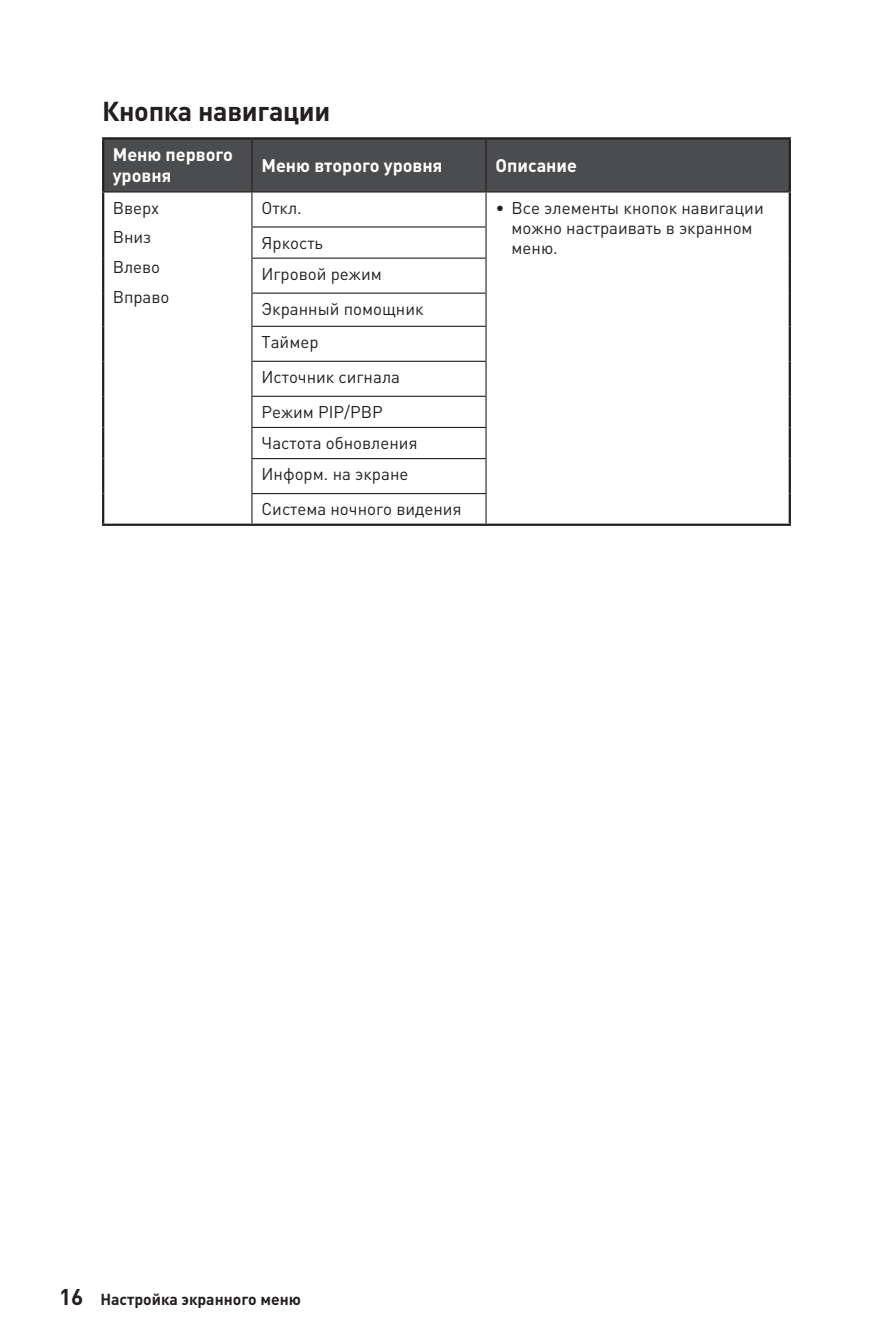
<style>
.page{position:relative;width:893px;height:1340px;background:#fff}
.page>*{position:absolute;margin:0;border:0;box-sizing:border-box;transform-origin:0 0}
.Title_2{font:700 27px "MSI Din Pro Noto CJK";letter-spacing:-.01em;color:#231f20}
.Table_Head_1{font:700 18px/21.6px "MSI Din Pro Noto CJK";color:#fff}
.t1{font:16.88px/20.2px "MSI Din Pro Noto CJK";color:#231f20;text-align:center}
.t2{font:700 15.75px "MSI Din Pro Noto CJK";color:#231f20}
.s1{font-weight:700}
.s2{font-size:22.5px}
</style>
<div class="page">
<div style="left:104px;top:139px;width:685px;height:52px;background:#4b4c4d"></div>
<hr style="left:251px;top:192px;width:1px;height:34px;background:#231f20">
<hr style="left:485px;top:192px;width:2px;height:34px;background:#231f20">
<hr style="left:251px;top:226px;width:236px;height:1px;background:#231f20">
<hr style="left:251px;top:227px;width:1px;height:30px;background:#231f20">
<hr style="left:485px;top:227px;width:2px;height:30px;background:#231f20">
<hr style="left:251px;top:257px;width:236px;height:2px;background:#231f20">
<hr style="left:251px;top:259px;width:1px;height:33px;background:#231f20">
<hr style="left:485px;top:259px;width:2px;height:33px;background:#231f20">
<hr style="left:251px;top:292px;width:236px;height:2px;background:#231f20">
<hr style="left:251px;top:294px;width:1px;height:32px;background:#231f20">
<hr style="left:485px;top:294px;width:2px;height:32px;background:#231f20">
<hr style="left:251px;top:326px;width:236px;height:1px;background:#231f20">
<hr style="left:251px;top:327px;width:1px;height:34px;background:#231f20">
<hr style="left:485px;top:327px;width:2px;height:34px;background:#231f20">
<hr style="left:251px;top:361px;width:236px;height:1px;background:#231f20">
<hr style="left:251px;top:362px;width:1px;height:34px;background:#231f20">
<hr style="left:485px;top:362px;width:2px;height:34px;background:#231f20">
<hr style="left:251px;top:396px;width:236px;height:1px;background:#231f20">
<hr style="left:251px;top:397px;width:1px;height:30px;background:#231f20">
<hr style="left:485px;top:397px;width:2px;height:30px;background:#231f20">
<hr style="left:251px;top:427px;width:236px;height:1px;background:#231f20">
<hr style="left:251px;top:428px;width:1px;height:30px;background:#231f20">
<hr style="left:485px;top:428px;width:2px;height:30px;background:#231f20">
<hr style="left:251px;top:458px;width:236px;height:1px;background:#231f20">
<hr style="left:251px;top:459px;width:1px;height:34px;background:#231f20">
<hr style="left:485px;top:459px;width:2px;height:34px;background:#231f20">
<hr style="left:251px;top:493px;width:236px;height:1px;background:#231f20">
<svg style="left:251px;top:494px;width:1px;height:29px"></svg>
<hr style="left:485px;top:494px;width:2px;height:29px;background:#231f20">
<hr style="left:102px;top:191px;width:150px;height:1px;background:#231f20">
<hr style="left:102px;top:523px;width:150px;height:3px;background:#231f20">
<hr style="left:486px;top:523px;width:305px;height:3px;background:#231f20">
<hr style="left:252px;top:191px;width:234px;height:1px;background:#231f20">
<hr style="left:486px;top:191px;width:305px;height:1px;background:#231f20">
<hr style="left:251px;top:139px;width:1px;height:52px;background:#231f20">
<hr style="left:485px;top:139px;width:2px;height:52px;background:#231f20">
<hr style="left:102px;top:137px;width:150px;height:2px;background:#231f20">
<hr style="left:102px;top:139px;width:2px;height:52px;background:#231f20">
<hr style="left:252px;top:137px;width:234px;height:2px;background:#231f20">
<hr style="left:486px;top:137px;width:305px;height:2px;background:#231f20">
<hr style="left:789px;top:139px;width:2px;height:52px;background:#231f20">
<hr style="left:102px;top:192px;width:2px;height:35px;background:#231f20">
<hr style="left:102px;top:227px;width:2px;height:31px;background:#231f20">
<hr style="left:102px;top:258px;width:2px;height:35px;background:#231f20">
<hr style="left:102px;top:293px;width:2px;height:33px;background:#231f20">
<hr style="left:102px;top:326px;width:2px;height:35px;background:#231f20">
<hr style="left:102px;top:361px;width:2px;height:35px;background:#231f20">
<hr style="left:102px;top:396px;width:2px;height:31px;background:#231f20">
<hr style="left:102px;top:427px;width:2px;height:31px;background:#231f20">
<hr style="left:102px;top:458px;width:2px;height:35px;background:#231f20">
<hr style="left:102px;top:493px;width:2px;height:30px;background:#231f20">
<hr style="left:789px;top:192px;width:2px;height:35px;background:#231f20">
<hr style="left:789px;top:227px;width:2px;height:31px;background:#231f20">
<hr style="left:789px;top:258px;width:2px;height:35px;background:#231f20">
<hr style="left:789px;top:293px;width:2px;height:33px;background:#231f20">
<hr style="left:789px;top:326px;width:2px;height:35px;background:#231f20">
<hr style="left:789px;top:361px;width:2px;height:35px;background:#231f20">
<hr style="left:789px;top:396px;width:2px;height:31px;background:#231f20">
<hr style="left:789px;top:427px;width:2px;height:31px;background:#231f20">
<hr style="left:789px;top:458px;width:2px;height:35px;background:#231f20">
<hr style="left:789px;top:493px;width:2px;height:30px;background:#231f20">
<hr style="left:252px;top:523px;width:234px;height:3px;background:#231f20">
<p class="Title_2" style="left:102px;top:96px;width:230px">Кнопка навигации</p>
<p class="Table_Head_1" style="left:113px;top:144px;width:122px">Меню первого уровня</p>
<p class="Table_Head_1" style="left:261px;top:155px;width:182px">Меню второго уровня</p>
<p class="Table_Head_1" style="left:496px;top:155px;width:83px">Описание</p>
<p class="t1" style="left:113px;top:198px;width:48px">Вверх</p>
<p class="t1" style="left:113px;top:227px;width:40px">Вниз</p>
<p class="t1" style="left:113px;top:257px;width:49px">Влево</p>
<p class="t1" style="left:113px;top:287px;width:58px">Вправо</p>
<p class="t1" style="left:261px;top:198px;width:42px">Откл.</p>
<p class="t1" style="left:496px;top:198px;width:270px"><span class="s1">∙</span> Все элементы кнопок навигации можно настраивать в экранном</p>
<p class="t1" style="left:261px;top:233px;width:63px">Яркость</p>
<p class="t1" style="left:512px;top:238px;width:48px">меню.</p>
<p class="t1" style="left:261px;top:264px;width:122px">Игровой режим</p>
<p class="t1" style="left:261px;top:299px;width:163px">Экранный помощник</p>
<p class="t1" style="left:261px;top:332px;width:59px">Таймер</p>
<p class="t1" style="left:261px;top:367px;width:140px">Источник сигнала</p>
<p class="t1" style="left:261px;top:402px;width:123px">Режим PIP/PBP</p>
<p class="t1" style="left:261px;top:433px;width:158px">Частота обновления</p>
<p class="t1" style="left:261px;top:464px;width:148px">Информ. на экране</p>
<p class="t1" style="left:261px;top:499px;width:202px">Система ночного видения</p>
<p class="t2" style="left:59px;top:1289px;width:243px"><span class="s2">16</span> Настройка экранного меню</p>
</div>
